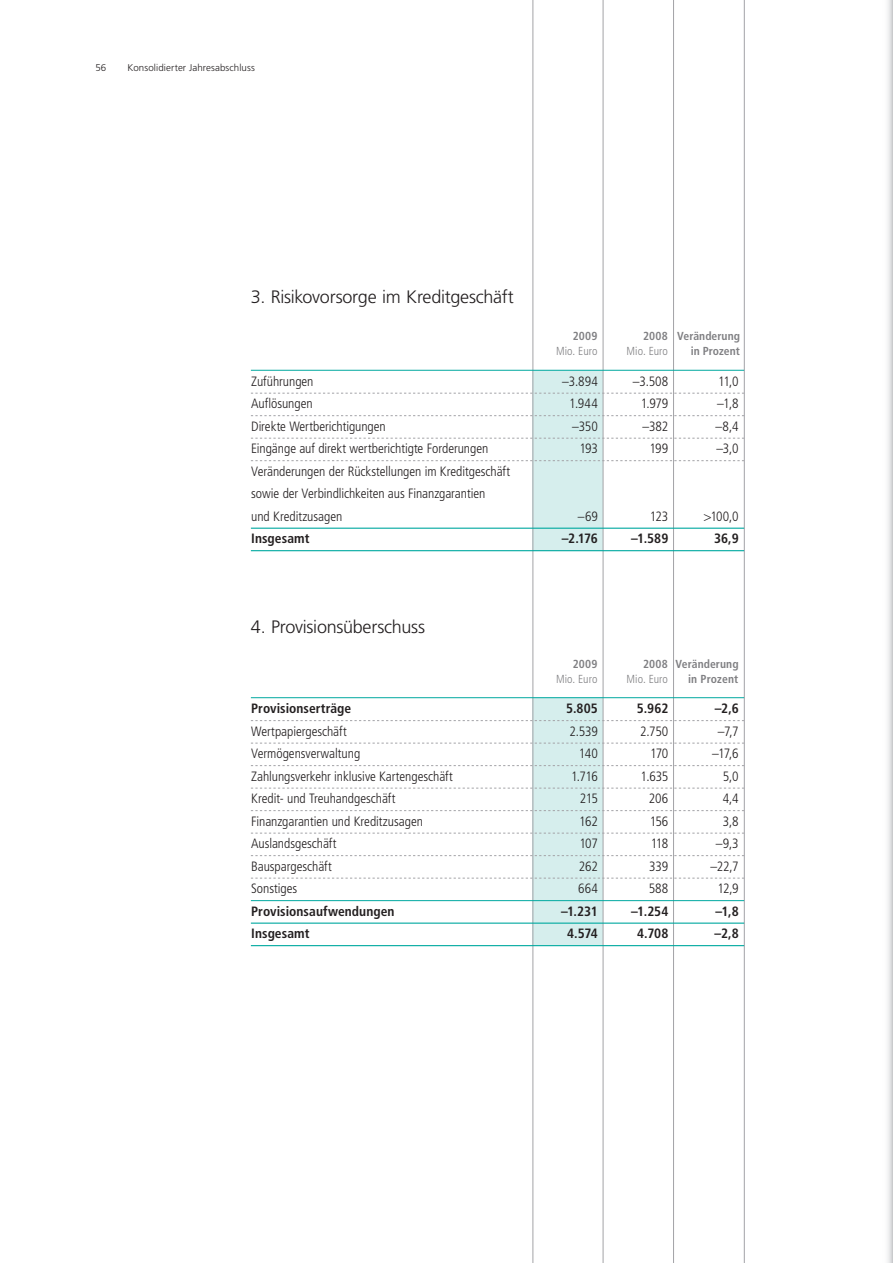
<style>
.page{position:relative;width:893px;height:1263px;background:#fff}
.page>*{position:absolute;margin:0;border:0;box-sizing:border-box;transform-origin:0 0}
.t1{font:300 18px "Frutiger";letter-spacing:-.015em;color:#231f20}
.t2{font:300 condensed 13.5px/22.5px "Frutiger LT";letter-spacing:-.005em;color:#231f20}
.t3{font:700 condensed 13.5px "Frutiger LT";letter-spacing:.005em;color:#231f20}
.t4{font:700 condensed 11.7px "Frutiger LT";letter-spacing:.005em;color:#808083}
.t5{font:300 condensed 11.7px "Frutiger LT";letter-spacing:.005em;color:#808083}
.t6{font:300 9.75px "Frutiger";letter-spacing:.01em;color:#231f20}
</style>
<div class="page">
<svg style="left:887px;top:0;width:6px;height:1263px"></svg>
<div style="left:533px;top:697px;width:70px;height:248px;background:#d6eeed"></div>
<div style="left:533px;top:370px;width:70px;height:181px;background:#d6eeed"></div>
<hr style="left:603px;top:0;width:1px;height:1263px;background:#a3a3a7">
<hr style="left:533px;top:0;width:1px;height:1263px;background:#a3a3a7">
<hr style="left:673px;top:0;width:1px;height:1263px;background:#a3a3a7">
<hr style="left:744px;top:0;width:1px;height:1263px;background:#a3a3a7">
<svg style="left:251px;top:393px;width:493px;height:1px"></svg>
<svg style="left:251px;top:720px;width:493px;height:1px"></svg>
<svg style="left:251px;top:415px;width:493px;height:1px"></svg>
<svg style="left:251px;top:743px;width:493px;height:1px"></svg>
<svg style="left:251px;top:438px;width:493px;height:1px"></svg>
<svg style="left:251px;top:765px;width:493px;height:1px"></svg>
<svg style="left:251px;top:460px;width:493px;height:1px"></svg>
<svg style="left:251px;top:788px;width:493px;height:1px"></svg>
<svg style="left:251px;top:810px;width:493px;height:1px"></svg>
<svg style="left:251px;top:833px;width:493px;height:1px"></svg>
<hr style="left:251px;top:528px;width:493px;height:1px;background:#00a9a0">
<svg style="left:251px;top:855px;width:493px;height:1px"></svg>
<svg style="left:251px;top:878px;width:493px;height:1px"></svg>
<hr style="left:251px;top:900px;width:493px;height:1px;background:#00a9a0">
<hr style="left:251px;top:922px;width:493px;height:2px;background:#00a9a0">
<hr style="left:251px;top:945px;width:493px;height:1px;background:#00a9a0">
<hr style="left:251px;top:550px;width:493px;height:1px;background:#00a9a0">
<hr style="left:251px;top:370px;width:493px;height:1px;background:#00a9a0">
<hr style="left:251px;top:697px;width:493px;height:1px;background:#00a9a0">
<p class="t6" style="left:95px;top:63px;width:12px">56</p>
<p class="t6" style="left:128px;top:63px;width:129px">Konsolidierter Jahresabschluss</p>
<h1 class="t1" style="left:251px;top:287px;width:265px">3. Risikovorsorge im Kreditgeschäft</h1>
<p class="t4" style="left:573px;top:329px;width:26px">2009</p>
<p class="t4" style="left:643px;top:329px;width:98px">2008 Veränderung</p>
<p class="t5" style="left:556px;top:345px;width:43px">Mio. Euro</p>
<p class="t5" style="left:627px;top:345px;width:43px">Mio. Euro</p>
<p class="t4" style="left:691px;top:344px;width:51px">in Prozent</p>
<p class="t2" style="left:251px;top:370px;width:64px">Zuführungen</p>
<p class="t2" style="left:562px;top:370px;width:37px">–3.894</p>
<p class="t2" style="left:633px;top:370px;width:37px">–3.508</p>
<p class="t2" style="left:718px;top:370px;width:22px">11,0</p>
<p class="t2" style="left:251px;top:392px;width:63px">Auflösungen</p>
<p class="t2" style="left:569px;top:392px;width:30px">1.944</p>
<p class="t2" style="left:641px;top:392px;width:29px">1.979</p>
<p class="t2" style="left:717px;top:392px;width:23px">–1,8</p>
<p class="t2" style="left:251px;top:415px;width:136px">Direkte Wertberichtigungen</p>
<p class="t2" style="left:572px;top:415px;width:27px">–350</p>
<p class="t2" style="left:643px;top:415px;width:27px">–382</p>
<p class="t2" style="left:715px;top:415px;width:25px">–8,4</p>
<p class="t2" style="left:251px;top:437px;width:239px">Eingänge auf direkt wertberichtigte Forderungen</p>
<p class="t2" style="left:579px;top:437px;width:20px">193</p>
<p class="t2" style="left:649px;top:437px;width:20px">199</p>
<p class="t2" style="left:716px;top:437px;width:24px">–3,0</p>
<p class="t2" style="left:251px;top:460px;width:261px">Veränderungen der Rückstellungen im Kreditgeschäft sowie der Verbindlichkeiten aus Finanzgarantien<br>und Kreditzusagen</p>
<p class="t2" style="left:578px;top:505px;width:22px">–69</p>
<p class="t2" style="left:650px;top:505px;width:20px">123</p>
<p class="t2" style="left:703px;top:505px;width:37px">&gt;100,0</p>
<p class="t3" style="left:251px;top:531px;width:60px">Insgesamt</p>
<p class="t3" style="left:562px;top:531px;width:38px">–2.176</p>
<p class="t3" style="left:631px;top:531px;width:39px">–1.589</p>
<p class="t3" style="left:714px;top:531px;width:26px">36,9</p>
<h1 class="t1" style="left:251px;top:616px;width:176px">4. Provisionsüberschuss</h1>
<p class="t4" style="left:573px;top:657px;width:26px">2009</p>
<p class="t4" style="left:643px;top:657px;width:97px">2008 Veränderung</p>
<p class="t5" style="left:556px;top:672px;width:43px">Mio. Euro</p>
<p class="t5" style="left:627px;top:672px;width:43px">Mio. Euro</p>
<p class="t4" style="left:688px;top:672px;width:52px">in Prozent</p>
<p class="t3" style="left:251px;top:700px;width:102px">Provisionserträge</p>
<p class="t3" style="left:566px;top:700px;width:33px">5.805</p>
<p class="t3" style="left:637px;top:700px;width:33px">5.962</p>
<p class="t3" style="left:715px;top:700px;width:25px">–2,6</p>
<p class="t2" style="left:251px;top:720px;width:97px">Wertpapiergeschäft</p>
<p class="t2" style="left:570px;top:720px;width:30px">2.539</p>
<p class="t2" style="left:640px;top:720px;width:30px">2.750</p>
<p class="t2" style="left:718px;top:720px;width:22px">–7,7</p>
<p class="t2" style="left:251px;top:742px;width:111px">Vermögensverwaltung</p>
<p class="t2" style="left:579px;top:742px;width:20px">140</p>
<p class="t2" style="left:650px;top:742px;width:20px">170</p>
<p class="t2" style="left:712px;top:742px;width:28px">–17,6</p>
<p class="t2" style="left:251px;top:765px;width:203px">Zahlungsverkehr inklusive Kartengeschäft</p>
<p class="t2" style="left:571px;top:765px;width:28px">1.716</p>
<p class="t2" style="left:640px;top:765px;width:29px">1.635</p>
<p class="t2" style="left:723px;top:765px;width:17px">5,0</p>
<p class="t2" style="left:251px;top:787px;width:146px">Kredit- und Treuhandgeschäft</p>
<p class="t2" style="left:580px;top:787px;width:20px">215</p>
<p class="t2" style="left:649px;top:787px;width:21px">206</p>
<p class="t2" style="left:723px;top:787px;width:18px">4,4</p>
<p class="t2" style="left:251px;top:810px;width:173px">Finanzgarantien und Kreditzusagen</p>
<p class="t2" style="left:579px;top:810px;width:20px">162</p>
<p class="t2" style="left:650px;top:810px;width:20px">156</p>
<p class="t2" style="left:723px;top:810px;width:17px">3,8</p>
<p class="t2" style="left:251px;top:832px;width:87px">Auslandsgeschäft</p>
<p class="t2" style="left:579px;top:832px;width:20px">107</p>
<p class="t2" style="left:651px;top:832px;width:19px">118</p>
<p class="t2" style="left:716px;top:832px;width:24px">–9,3</p>
<p class="t2" style="left:251px;top:855px;width:82px">Bauspargeschäft</p>
<p class="t2" style="left:579px;top:855px;width:21px">262</p>
<p class="t2" style="left:649px;top:855px;width:21px">339</p>
<p class="t2" style="left:710px;top:855px;width:30px">–22,7</p>
<p class="t2" style="left:251px;top:877px;width:48px">Sonstiges</p>
<p class="t2" style="left:578px;top:877px;width:21px">664</p>
<p class="t2" style="left:649px;top:877px;width:21px">588</p>
<p class="t2" style="left:717px;top:877px;width:23px">12,9</p>
<p class="t3" style="left:251px;top:903px;width:145px">Provisionsaufwendungen</p>
<p class="t3" style="left:561px;top:903px;width:38px">–1.231</p>
<p class="t3" style="left:631px;top:903px;width:39px">–1.254</p>
<p class="t3" style="left:715px;top:903px;width:25px">–1,8</p>
<p class="t3" style="left:251px;top:925px;width:60px">Insgesamt</p>
<p class="t3" style="left:567px;top:925px;width:32px">4.574</p>
<p class="t3" style="left:637px;top:925px;width:33px">4.708</p>
<p class="t3" style="left:715px;top:925px;width:26px">–2,8</p>
</div>
